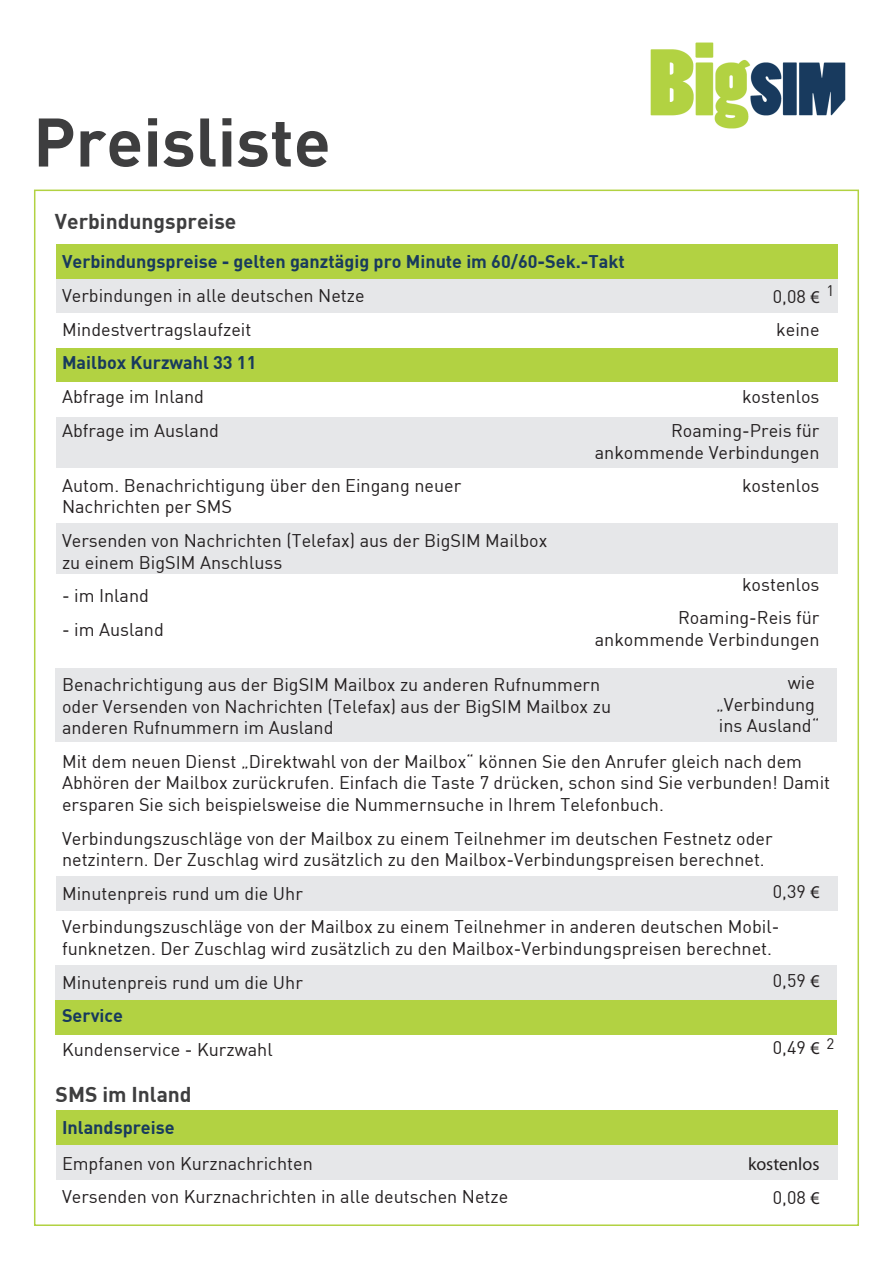
<style>
.page{position:relative;width:893px;height:1263px;background:#fff}
.page>*{position:absolute;margin:0;border:0;box-sizing:border-box;transform-origin:0 0}
.t1{font:700 67.5px "DIN";color:#3e3e3f}
.t2{font:700 21px "DIN";color:#3e3e3f}
.t3{font:18px/33.6px "DIN";color:#231f20}
.t4{font:700 18px "DIN";color:#183a5d}
.t5{font:18px "Myriad Pro";color:#231f20}
.t6{font:15px "DIN";color:#231f20}
.s1{font-family:"Myriad Pro"}
</style>
<div class="page">
<div style="left:56px;top:244px;width:781px;height:35px;background:#b2d242"></div>
<div style="left:56px;top:279px;width:781px;height:34px;background:#e6e7e9"></div>
<div style="left:56px;top:348px;width:781px;height:34px;background:#b2d242"></div>
<div style="left:56px;top:417px;width:781px;height:51px;background:#e6e7e9"></div>
<div style="left:55px;top:668px;width:782px;height:73px;background:#e6e7e9"></div>
<div style="left:56px;top:876px;width:781px;height:34px;background:#e6e7e9"></div>
<div style="left:55px;top:1000px;width:782px;height:35px;background:#b2d242"></div>
<div style="left:56px;top:523px;width:781px;height:51px;background:#e6e7e9"></div>
<div style="left:56px;top:965px;width:781px;height:35px;background:#e6e7e9"></div>
<div style="left:56px;top:1111px;width:781px;height:34px;background:#b2d242"></div>
<div style="left:56px;top:1145px;width:781px;height:35px;background:#e6e7e9"></div>
<img style="left:650px;top:42px;width:196px;height:87px">
<h1 class="t1" style="left:33px;top:98px;width:299px">Preisliste</h1>
<p class="t2" style="left:55px;top:208px;width:183px">Verbindungspreise</p>
<p class="t4" style="left:62px;top:250px;width:564px">Verbindungspreise - gelten ganztägig pro Minute im 60/60-Sek.-Takt</p>
<p class="t6" style="left:826px;top:281px;width:9px">1</p>
<p class="t3" style="left:62px;top:278px;width:304px">Verbindungen in alle deutschen Netze<br>Mindestvertragslaufzeit</p>
<p class="t4" style="left:62px;top:351px;width:196px">Mailbox Kurzwahl 33 11</p>
<p class="t3" style="left:62px;top:379px;width:158px">Abfrage im Inland<br>Abfrage im Ausland</p>
<p class="t3" style="left:62px;top:474px;width:401px;line-height:21.6px">Autom. Benachrichtigung über den Eingang neuer<br>Nachrichten per SMS</p>
<p class="t3" style="left:62px;top:529px;width:487px;line-height:21.6px">Versenden von Nachrichten (Telefax) aus der BigSIM Mailbox zu einem BigSIM Anschluss</p>
<p class="t3" style="left:62px;top:578px;width:88px">- im Inland</p>
<p class="t3" style="left:62px;top:612px;width:103px">- im Ausland</p>
<p class="t3" style="left:773px;top:279px;width:48px">0,08 <span class="s1">€ </span>keine</p>
<p class="t3" style="left:671px;top:380px;width:150px;text-align:right">kostenlos<br>Roaming-Preis für</p>
<p class="t3" style="left:595px;top:435px;width:226px;text-align:right">ankommende Verbindungen kostenlos</p>
<p class="t3" style="left:678px;top:567px;width:143px;text-align:right">kostenlos<br>Roaming-Reis für</p>
<p class="t3" style="left:595px;top:622px;width:226px">ankommende Verbindungen</p>
<p class="t3" style="left:716px;top:671px;width:105px;line-height:21.6px;text-indent:72px">wie „Verbindung ins Ausland“</p>
<p class="t3" style="left:62px;top:673px;width:551px;line-height:21.6px">Benachrichtigung aus der BigSIM Mailbox zu anderen Rufnummern oder Versenden von Nachrichten (Telefax) aus der BigSIM Mailbox zu anderen Rufnummern im Ausland</p>
<p class="t3" style="left:62px;top:750px;width:770px;line-height:21.6px">Mit dem neuen Dienst „Direktwahl von der Mailbox“ können Sie den Anrufer gleich nach dem<br>Abhören der Mailbox zurückrufen. Einfach die Taste 7 drücken, schon sind Sie verbunden! Damit ersparen Sie sich beispielsweise die Nummernsuche in Ihrem Telefonbuch.</p>
<p class="t3" style="left:62px;top:827px;width:712px;line-height:21.6px">Verbindungszuschläge von der Mailbox zu einem Teilnehmer im deutschen Festnetz oder netzintern. Der Zuschlag wird zusätzlich zu den Mailbox-Verbindungspreisen berechnet.</p>
<p class="t3" style="left:62px;top:876px;width:719px">Minutenpreis rund um die Uhr<br>Verbindungszuschläge von der Mailbox zu einem Teilnehmer in anderen deutschen Mobil-</p>
<p class="t3" style="left:62px;top:931px;width:712px">funknetzen. Der Zuschlag wird zusätzlich zu den Mailbox-Verbindungspreisen berechnet.<br>Minutenpreis rund um die Uhr</p>
<p class="t4" style="left:62px;top:1004px;width:63px">Service</p>
<p class="t3" style="left:62px;top:1032px;width:212px">Kundenservice - Kurzwahl</p>
<p class="t3" style="left:773px;top:874px;width:48px">0,39 <span class="s1">€</span></p>
<p class="t3" style="left:773px;top:963px;width:48px">0,59 <span class="s1">€</span></p>
<p class="t6" style="left:826px;top:1034px;width:9px">2</p>
<p class="t3" style="left:773px;top:1030px;width:48px">0,49 <span class="s1">€</span></p>
<p class="t2" style="left:56px;top:1081px;width:138px">SMS im Inland</p>
<p class="t4" style="left:62px;top:1116px;width:114px">Inlandspreise</p>
<p class="t3" style="left:62px;top:1146px;width:448px">Empfanen von Kurznachrichten<br>Versenden von Kurznachrichten in alle deutschen Netze</p>
<p class="t5" style="left:748px;top:1153px;width:73px">kostenlos</p>
<p class="t3" style="left:773px;top:1180px;width:48px">0,08 <span class="s1">€</span></p>
</div>
